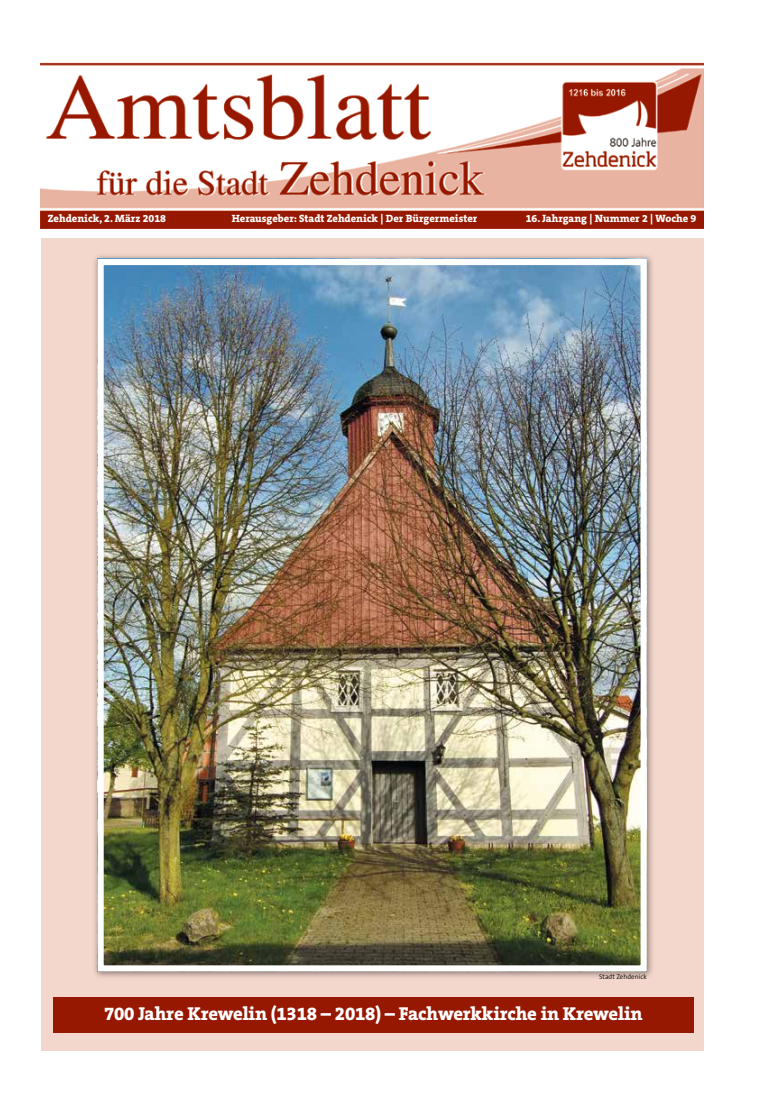
<style>
.page{position:relative;width:762px;height:1117px;background:#fff}
.page>*{position:absolute;margin:0;border:0;box-sizing:border-box;transform-origin:0 0}
.t1{font:800 18.75px "The Serif B W8";letter-spacing:-.01em;color:#fff}
.t2{font:800 10.62px "The Serif B W8";color:#fff}
.t3{font:300 6.88px "The Sans B W4";color:#000}
</style>
<div class="page">
<img style="left:41px;top:62px;width:662px;height:166px">
<div style="left:41px;top:238px;width:662px;height:812px;background:#f4d7cc"></div>
<div style="left:92px;top:253px;width:563px;height:726px;background:#000;opacity:.45"></div>
<img style="left:104px;top:266px;width:536px;height:698px">
<div style="left:97px;top:259px;width:550px;height:712px;border:6px solid #fff"></div>
<div style="left:53px;top:996px;width:641px;height:36px;background:#961800"></div>
<p class="t2" style="left:48px;top:211px;width:120px">Zehdenick, 2. März 2018</p>
<p class="t2" style="left:232px;top:211px;width:247px">Herausgeber: Stadt Zehdenick | Der Bürgermeister</p>
<p class="t2" style="left:526px;top:211px;width:172px">16. Jahrgang | Nummer 2 | Woche 9</p>
<p class="t3" style="left:599px;top:972px;width:49px">Stadt Zehdenick</p>
<h1 class="t1" style="left:104px;top:1000px;width:540px">700 Jahre Krewelin (1318 – 2018) – Fachwerkkirche in Krewelin</h1>
</div>
